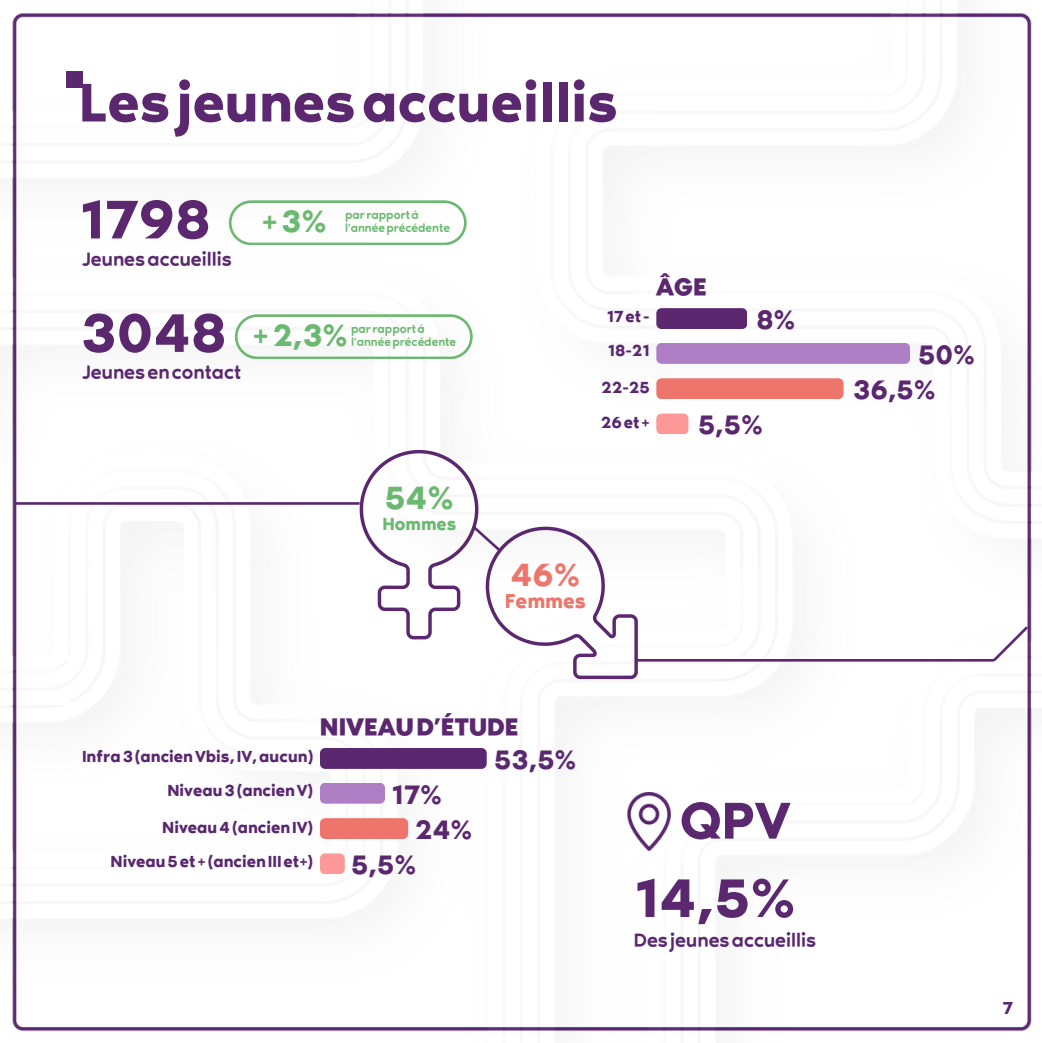
<style>
.page{position:relative;width:1042px;height:1043px;background:#fff}
.page>*{position:absolute;margin:0;border:0;box-sizing:border-box;transform-origin:0 0}
.t1{font:72.1px "RTL Media Pro Regular";color:#5b2870}
.t2{font:68.6px "RTL Media Pro Regular";color:#5b2870}
.t3{font:41.82px "RTL Media Pro Regular";color:#6bb870}
.t4{font:41.82px "RTL Media Pro Regular";color:#ed756b}
.t5{font:40.07px "RTL Media Pro Regular";color:#6bb870}
.t6{font:34.82px "RTL Media Pro Regular";color:#5b2870}
.t7{font:30.45px "RTL Media Pro Medium";color:#5b2870}
.t8{font:26.25px "RTL Media Pro Regular";color:#ed756b}
.t9{font:25.2px "RTL Media Pro Light";color:#5b2870}
.t10{font:22.75px "RTL Media Pro Regular";color:#6bb870}
.t11{font:22.57px "RTL Media Pro Regular";color:#5b2870}
.t12{font:20.82px "RTL Media Pro Regular";color:#5a2870}
.t13{font:15.22px "RTL Media Pro Light";color:#6bb870}
</style>
<div class="page">
<img style="left:12px;top:13px;width:1020px;height:1019px">
<div style="left:67px;top:71px;width:16px;height:16px;background:#5b2870"></div>
<svg style="left:229px;top:200px;width:237px;height:45px"></svg>
<hr style="left:15px;top:502px;width:344px;height:2px;background:#5a2870">
<svg style="left:359px;top:449px;width:278px;height:230px"></svg>
<hr style="left:637px;top:658px;width:356px;height:3px;background:#5a2870">
<svg style="left:990px;top:624px;width:39px;height:39px"></svg>
<svg style="left:235px;top:314px;width:237px;height:45px"></svg>
<div style="left:656px;top:343px;width:254px;height:21px;background:#ae7fc4"></div>
<div style="left:656px;top:308px;width:91px;height:21px;background:#5b2870"></div>
<div style="left:656px;top:378px;width:187px;height:21px;background:#ee756b"></div>
<svg style="left:656px;top:413px;width:32px;height:21px"></svg>
<img style="left:627px;top:792px;width:43px;height:58px">
<svg style="left:320px;top:782px;width:65px;height:21px"></svg>
<div style="left:320px;top:747px;width:166px;height:21px;background:#5b2870"></div>
<svg style="left:320px;top:817px;width:88px;height:21px;background:#ee7d74"></svg>
<svg style="left:320px;top:853px;width:25px;height:21px"></svg>
<p class="t1" style="left:79px;top:71px;width:540px">Lesjeunesaccueillis</p>
<p class="t1" style="left:79px;top:188px;width:133px">1798</p>
<p class="t5" style="left:262px;top:204px;width:66px">+3%</p>
<p class="t9" style="left:82px;top:248px;width:151px">Jeunesaccueillis</p>
<p class="t13" style="left:345px;top:208px;width:75px">parrapportà</p>
<p class="t13" style="left:345px;top:221px;width:106px">l'annéeprécédente</p>
<p class="t1" style="left:81px;top:301px;width:147px">3048</p>
<p class="t5" style="left:253px;top:318px;width:97px">+2,3%</p>
<p class="t9" style="left:82px;top:361px;width:161px">Jeunesencontact</p>
<p class="t13" style="left:351px;top:322px;width:75px">parrapportà</p>
<p class="t13" style="left:351px;top:335px;width:106px">l'annéeprécédente</p>
<p class="t3" style="left:385px;top:479px;width:71px">54%</p>
<p class="t10" style="left:382px;top:514px;width:75px">Hommes</p>
<p class="t7" style="left:656px;top:274px;width:52px">ÂGE</p>
<p class="t12" style="left:606px;top:307px;width:45px">17et-</p>
<p class="t12" style="left:607px;top:341px;width:43px">18-21</p>
<p class="t12" style="left:601px;top:378px;width:50px">22-25</p>
<p class="t12" style="left:600px;top:413px;width:51px">26et+</p>
<p class="t6" style="left:756px;top:304px;width:41px">8%</p>
<p class="t6" style="left:697px;top:409px;width:67px">5,5%</p>
<p class="t4" style="left:510px;top:556px;width:71px">46%</p>
<p class="t8" style="left:505px;top:590px;width:82px">Femmes</p>
<p class="t6" style="left:918px;top:339px;width:58px">50%</p>
<p class="t6" style="left:852px;top:375px;width:84px">36,5%</p>
<p class="t12" style="left:82px;top:746px;width:233px">Infra3(ancienVbis,IV,aucun)</p>
<p class="t12" style="left:167px;top:781px;width:147px">Niveau3(ancienV)</p>
<p class="t12" style="left:162px;top:817px;width:152px">Niveau4(ancienIV)</p>
<p class="t12" style="left:111px;top:852px;width:204px">Niveau5et+(ancienIIIet+)</p>
<p class="t7" style="left:320px;top:713px;width:200px">NIVEAUD’ÉTUDE</p>
<p class="t6" style="left:391px;top:779px;width:52px">17%</p>
<p class="t6" style="left:414px;top:814px;width:59px">24%</p>
<p class="t6" style="left:351px;top:849px;width:67px">5,5%</p>
<p class="t6" style="left:494px;top:744px;width:84px">53,5%</p>
<p class="t2" style="left:679px;top:790px;width:112px">QPV</p>
<p class="t1" style="left:633px;top:866px;width:163px">14,5%</p>
<p class="t9" style="left:633px;top:929px;width:184px">Desjeunesaccueillis</p>
<p class="t11" style="left:1002px;top:998px;width:12px">7</p>
</div>
